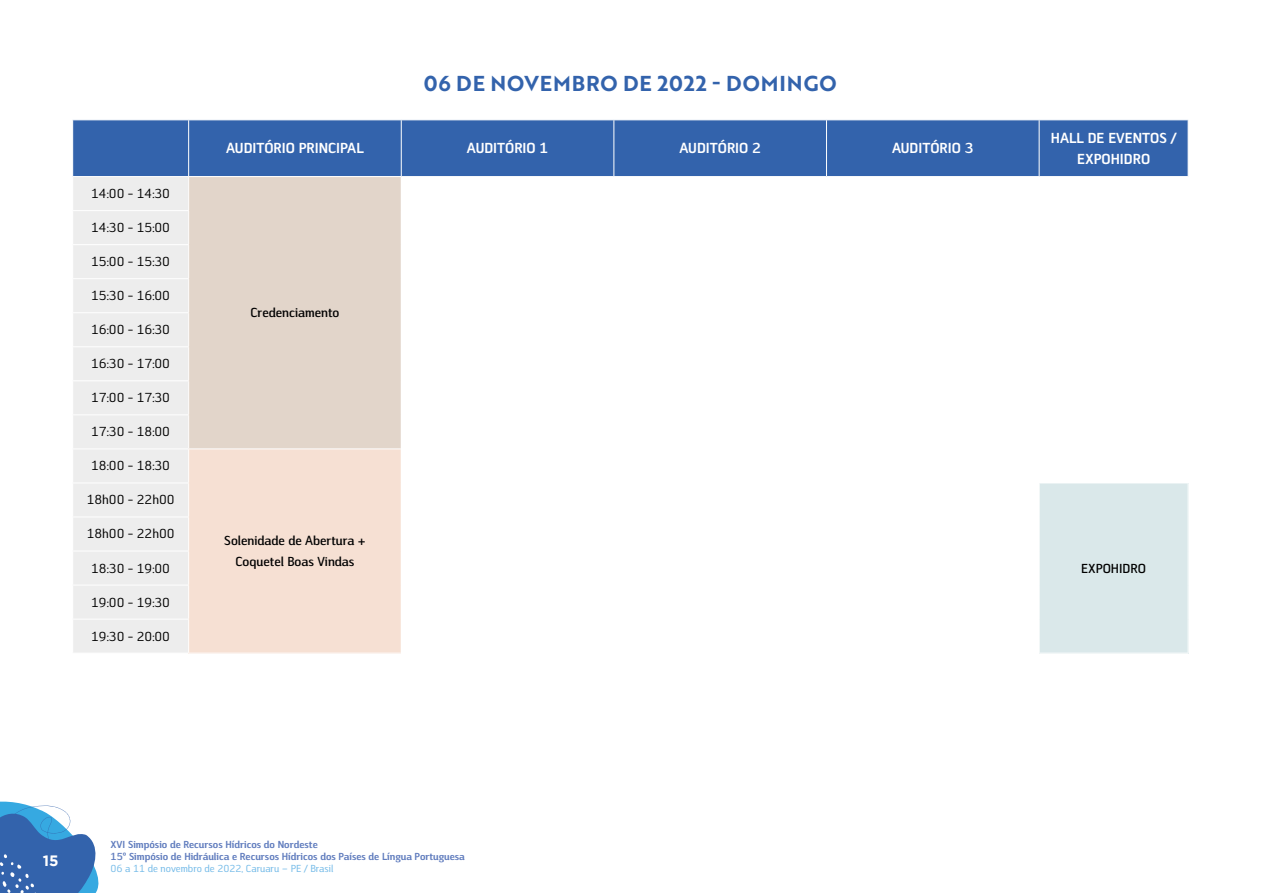
<style>
.page{position:relative;width:1263px;height:893px;background:#fff}
.page>*{position:absolute;margin:0;border:0;box-sizing:border-box;transform-origin:0 0}
.t1{font:21px "Brother 1816 Bold";letter-spacing:.04em;color:#3363ac}
.t2{font:600 15px/21px "Tilden Sans";color:#fff;text-align:center}
.t3{font:700 15px "Gotham";color:#fff}
.t4{font:13.5px "Tilden Sans";color:#000}
.t5{font:500 13.5px/21px "Tilden Sans";color:#000;text-align:center}
.t6{font:600 10.5px/12px "Tilden Sans";color:#617dbe}
.t7{font:10.5px "Tilden Sans";color:#73bae8}
</style>
<div class="page">
<svg style="left:0;top:801px;width:99px;height:92px"></svg>
<div style="left:73px;top:120px;width:1115px;height:56px;background:#3363ac"></div>
<div style="left:73px;top:177px;width:115px;height:476px;background:#ededed"></div>
<div style="left:189px;top:177px;width:212px;height:272px;background:#e2d5ca"></div>
<div style="left:189px;top:449px;width:212px;height:204px;background:#f6e0d3"></div>
<div style="left:1039px;top:483px;width:149px;height:170px;background:#dae8ea"></div>
<hr style="left:188px;top:120px;width:1px;height:56px;background:#fff">
<hr style="left:401px;top:120px;width:1px;height:56px;background:#fff">
<hr style="left:613px;top:120px;width:1px;height:56px;background:#fff">
<hr style="left:826px;top:120px;width:1px;height:56px;background:#fff">
<hr style="left:1039px;top:120px;width:1px;height:56px;background:#fff">
<hr style="left:72px;top:210px;width:117px;height:1px;background:#fff">
<hr style="left:72px;top:244px;width:117px;height:1px;background:#fff">
<hr style="left:72px;top:278px;width:117px;height:1px;background:#fff">
<hr style="left:72px;top:312px;width:117px;height:1px;background:#fff">
<hr style="left:72px;top:346px;width:117px;height:1px;background:#fff">
<hr style="left:72px;top:380px;width:117px;height:1px;background:#fff">
<hr style="left:72px;top:414px;width:117px;height:1px;background:#fff">
<hr style="left:72px;top:448px;width:117px;height:1px;background:#fff">
<hr style="left:189px;top:448px;width:213px;height:1px;background:#fff">
<hr style="left:72px;top:483px;width:117px;height:1px;background:#fff">
<hr style="left:1039px;top:483px;width:149px;height:1px;background:#fff">
<hr style="left:1039px;top:483px;width:1px;height:34px;background:#fff">
<hr style="left:1039px;top:517px;width:1px;height:34px;background:#fff">
<hr style="left:1039px;top:551px;width:1px;height:34px;background:#fff">
<hr style="left:1039px;top:585px;width:1px;height:34px;background:#fff">
<hr style="left:1039px;top:619px;width:1px;height:34px;background:#fff">
<hr style="left:72px;top:517px;width:117px;height:1px;background:#fff">
<hr style="left:72px;top:551px;width:117px;height:1px;background:#fff">
<hr style="left:72px;top:585px;width:117px;height:1px;background:#fff">
<hr style="left:72px;top:619px;width:117px;height:1px;background:#fff">
<p class="t4" style="left:91px;top:183px;width:80px">14:00 - 14:30</p>
<p class="t4" style="left:91px;top:218px;width:80px">14:30 - 15:00</p>
<p class="t4" style="left:91px;top:252px;width:80px">15:00 - 15:30</p>
<p class="t4" style="left:91px;top:286px;width:80px">15:30 - 16:00</p>
<p class="t4" style="left:91px;top:320px;width:80px">16:00 - 16:30</p>
<p class="t4" style="left:91px;top:354px;width:80px">16:30 - 17:00</p>
<p class="t4" style="left:91px;top:388px;width:80px">17:00 - 17:30</p>
<p class="t4" style="left:91px;top:422px;width:80px">17:30 - 18:00</p>
<p class="t4" style="left:91px;top:456px;width:80px">18:00 - 18:30</p>
<p class="t4" style="left:87px;top:490px;width:89px">18h00 - 22h00</p>
<p class="t4" style="left:87px;top:524px;width:89px">18h00 - 22h00</p>
<p class="t4" style="left:91px;top:558px;width:80px">18:30 - 19:00</p>
<p class="t4" style="left:91px;top:592px;width:80px">19:00 - 19:30</p>
<p class="t4" style="left:91px;top:626px;width:80px">19:30 - 20:00</p>
<h1 class="t1" style="left:424px;top:67px;width:414px">06 DE NOVEMBRO DE 2022 - DOMINGO</h1>
<p class="t2" style="left:226px;top:137px;width:139px">AUDITÓRIO PRINCIPAL</p>
<p class="t2" style="left:467px;top:137px;width:83px">AUDITÓRIO 1</p>
<p class="t2" style="left:679px;top:137px;width:83px">AUDITÓRIO 2</p>
<p class="t2" style="left:892px;top:137px;width:83px">AUDITÓRIO 3</p>
<p class="t2" style="left:1051px;top:127px;width:127px">HALL DE EVENTOS /<br>EXPOHIDRO</p>
<p class="t5" style="left:250px;top:301px;width:91px">Credenciamento</p>
<p class="t5" style="left:224px;top:529px;width:143px">Solenidade de Abertura +<br>Coquetel Boas Vindas</p>
<p class="t5" style="left:1081px;top:557px;width:67px">EXPOHIDRO</p>
<p class="t3" style="left:43px;top:852px;width:17px">15</p>
<p class="t6" style="left:111px;top:838px;width:356px">XVI Simpósio de Recursos Hídricos do Nordeste<br>15º Simpósio de Hidráulica e Recursos Hídricos dos Países de Língua Portuguesa</p>
<p class="t7" style="left:111px;top:861px;width:224px">06 a 11 de novembro de 2022, Caruaru – PE / Brasil</p>
</div>
